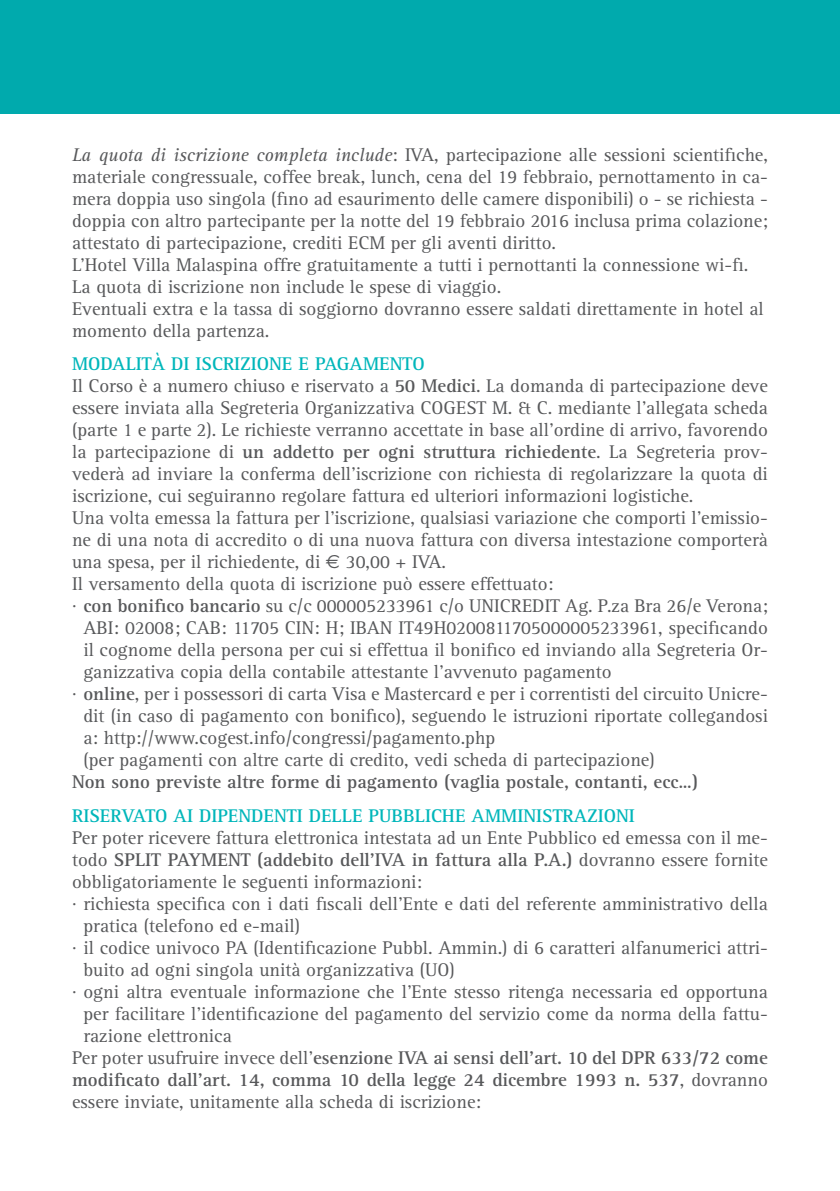
<style>
.page{position:relative;width:840px;height:1191px;background:#fff}
.page>*{position:absolute;margin:0;border:0;box-sizing:border-box;transform-origin:0 0}
.t1{font:19px/22px "Rotis Serif";color:#57585a}
.t2{font:700 19px "Rotis Serif";color:#57585a}
.t3{font:700 19px "Rotis Serif";color:#00b6ba}
.s1{font-style:italic}
.s2{font-weight:700}
.s3{font-family:"Euro Sans"}
.s4{font-weight:400}
</style>
<div class="page">
<div style="left:0;top:0;width:839px;height:113px;background:#00aaad"></div>
<p class="t1" style="left:72px;top:144px;width:697px"><span class="s1">La quota di iscrizione completa include</span>: IVA, partecipazione alle sessioni scientifiche, materiale congressuale, coffee break, lunch, cena del 19 febbraio, pernottamento in ca&shy;mera doppia uso singola (fino ad esaurimento delle camere disponibili) o - se richiesta - doppia con altro partecipante per la notte del 19 febbraio 2016 inclusa prima colazione; attestato di partecipazione, crediti ECM per gli aventi diritto.<br>L’Hotel Villa Malaspina offre gratuitamente a tutti i pernottanti la connessione wi-fi.<br>La quota di iscrizione non include le spese di viaggio.<br>Eventuali extra e la tassa di soggiorno dovranno essere saldati direttamente in hotel al momento della partenza.</p>
<p class="t3" style="left:72px;top:353px;width:354px">MODALITÀ DI ISCRIZIONE E PAGAMENTO</p>
<p class="t1" style="left:72px;top:375px;width:697px">Il Corso è a numero chiuso e riservato a <span class="s2">50 Medici</span>. La domanda di partecipazione deve</p>
<p class="t1" style="left:72px;top:397px;width:697px">essere inviata alla Segreteria Organizzativa COGEST M. &amp; C. mediante l’allegata scheda</p>
<p class="t1" style="left:72px;top:419px;width:697px">(parte 1 e parte 2). Le richieste verranno accettate in base all’ordine di arrivo, favorendo</p>
<p class="t1" style="left:72px;top:441px;width:697px">la partecipazione di <span class="s2">un addetto per ogni struttura richiedente</span>. La Segreteria prov-</p>
<p class="t1" style="left:72px;top:463px;width:697px">vederà ad inviare la conferma dell’iscrizione con richiesta di regolarizzare la quota di</p>
<p class="t1" style="left:72px;top:485px;width:622px">iscrizione, cui seguiranno regolare fattura ed ulteriori informazioni logistiche.</p>
<p class="t1" style="left:72px;top:507px;width:697px">Una volta emessa la fattura per l’iscrizione, qualsiasi variazione che comporti l’emissio-</p>
<p class="t1" style="left:72px;top:529px;width:697px">ne di una nota di accredito o di una nuova fattura con diversa intestazione comporterà</p>
<p class="t1" style="left:72px;top:551px;width:375px">una spesa, per il richiedente, di <span class="s3">e</span> 30,00 + IVA.</p>
<p class="t1" style="left:72px;top:573px;width:482px">Il versamento della quota di iscrizione può essere effettuato:</p>
<p class="t1" style="left:72px;top:595px;width:697px">· <span class="s2">con bonifico bancario</span> su c/c 000005233961 c/o UNICREDIT Ag. P.za Bra 26/e Verona;</p>
<p class="t1" style="left:83px;top:617px;width:685px">ABI: 02008; CAB: 11705 CIN: H; IBAN IT49H0200811705000005233961, specificando</p>
<p class="t1" style="left:83px;top:639px;width:685px">il cognome della persona per cui si effettua il bonifico ed inviando alla Segreteria Or-</p>
<p class="t1" style="left:83px;top:661px;width:529px">ganizzativa copia della contabile attestante l’avvenuto pagamento</p>
<p class="t1" style="left:72px;top:683px;width:697px">· <span class="s2">online</span>, per i possessori di carta Visa e Mastercard e per i correntisti del circuito Unicre-</p>
<p class="t1" style="left:83px;top:705px;width:685px">dit (in caso di pagamento con bonifico), seguendo le istruzioni riportate collegandosi</p>
<p class="t1" style="left:83px;top:727px;width:413px">a: http://www.cogest.info/congressi/pagamento.php</p>
<p class="t1" style="left:83px;top:749px;width:572px">(per pagamenti con altre carte di credito, vedi scheda di partecipazione)</p>
<p class="t2" style="left:72px;top:771px;width:627px">Non sono previste altre forme di pagamento (vaglia postale, contanti, ecc…)</p>
<p class="t3" style="left:72px;top:804px;width:564px">RISERVATO AI DIPENDENTI DELLE PUBBLICHE AMMINISTRAZIONI</p>
<p class="t1" style="left:72px;top:827px;width:696px">Per poter ricevere fattura elettronica intestata ad un Ente Pubblico ed emessa con il me-</p>
<p class="t2" style="left:72px;top:848px;width:697px"><span class="s4">todo</span> SPLIT PAYMENT (addebito dell’IVA in fattura alla P.A.) <span class="s4">dovranno essere fornite</span></p>
<p class="t1" style="left:72px;top:871px;width:351px">obbligatoriamente le seguenti informazioni:</p>
<p class="t1" style="left:72px;top:893px;width:697px">· richiesta specifica con i dati fiscali dell’Ente e dati del referente amministrativo della</p>
<p class="t1" style="left:83px;top:915px;width:218px">pratica (telefono ed e-mail)</p>
<p class="t1" style="left:72px;top:937px;width:697px">· il codice univoco PA (Identificazione Pubbl. Ammin.) di 6 caratteri alfanumerici attri-</p>
<p class="t1" style="left:83px;top:959px;width:372px">buito ad ogni singola unità organizzativa (UO)</p>
<p class="t1" style="left:72px;top:981px;width:697px">· ogni altra eventuale informazione che l’Ente stesso ritenga necessaria ed opportuna</p>
<p class="t1" style="left:83px;top:1003px;width:685px">per facilitare l’identificazione del pagamento del servizio come da norma della fattu-</p>
<p class="t1" style="left:83px;top:1025px;width:150px">razione elettronica</p>
<p class="t2" style="left:72px;top:1046px;width:697px"><span class="s4">Per poter usufruire invece dell’</span>esenzione IVA ai sensi dell’art. 10 del DPR 633/72 come</p>
<p class="t2" style="left:72px;top:1068px;width:697px">modificato dall’art. 14, comma 10 della legge 24 dicembre 1993 n. 537<span class="s4">, dovranno</span></p>
<p class="t1" style="left:72px;top:1091px;width:410px">essere inviate, unitamente alla scheda di iscrizione:</p>
</div>
